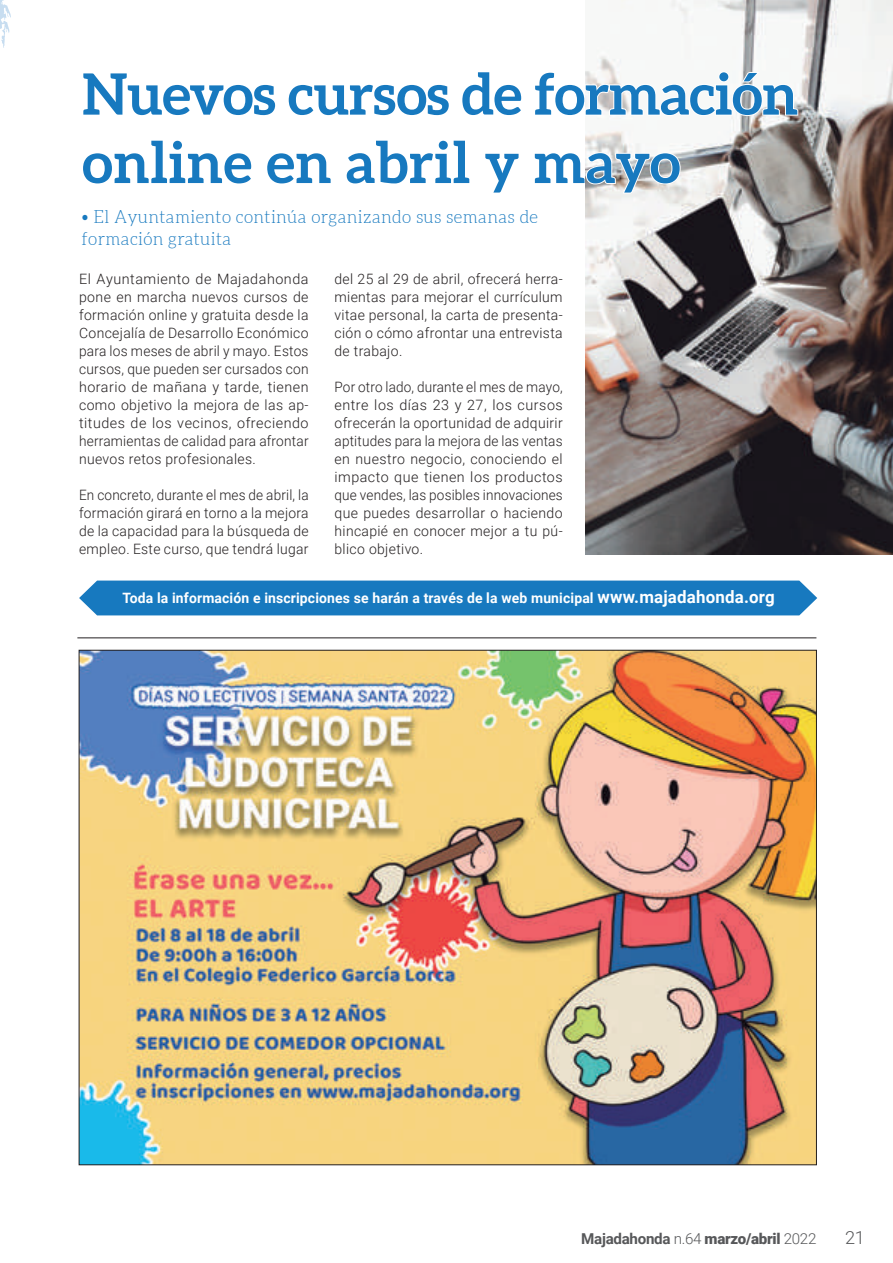
<style>
.page{position:relative;width:893px;height:1263px;background:#fff}
.page>*{position:absolute;margin:0;border:0;box-sizing:border-box;transform-origin:0 0}
.t1{font:700 57px/68.4px "Aleo";letter-spacing:-.01em;color:#1779bf}
.t2{font:300 18px/21.6px "Aleo";letter-spacing:.02em;color:#1779bf;scale:.95 1}
.t3{font:300 18px "Roboto";color:#57585a}
.t4{font:700 15px "Roboto";letter-spacing:-.02em;color:#57585a}
.t5{font:300 14.25px/18px "Roboto";letter-spacing:.025em;color:#231f20;text-align:justify}
.t6{font:300 14.25px/18px "Roboto";letter-spacing:.025em;color:#231f20;text-align:justify;scale:.95 1}
.t7{font:700 14.25px "Roboto";letter-spacing:.01em;color:#fff}
.s1{color:#fff}
.s2{font-size:17.25px}
.s3{font-weight:300}
.s4{font-weight:900}
</style>
<div class="page">
<img style="left:586px;top:0;width:307px;height:555px">
<svg style="left:0;top:0;width:11px;height:48px"></svg>
<div style="left:79px;top:580px;width:738px;height:35px;background:#1779bf"></div>
<img style="left:81px;top:652px;width:734px;height:511px">
<hr style="left:77px;top:637px;width:739px;height:1px;background:#231f20">
<h1 class="t1" style="left:82px;top:59px;width:718px">Nuevos cursos de fo<span class="s1">rmación </span>online en abril y m<span class="s1">ayo</span></h1>
<p class="t2" style="left:82px;top:206px;width:482px">• El Ayuntamiento continúa organizando sus semanas de formación gratuita</p>
<p class="t5" style="left:79px;top:269px;width:231px">El Ayuntamiento de Majadahonda pone en marcha nuevos cursos de formación online y gratuita desde la Concejalía de Desarrollo Económico para los meses de abril y mayo. Estos cursos, que pueden ser cursados con horario de mañana y tarde, tienen como objetivo la mejora de las ap&shy;titudes de los vecinos, ofreciendo herramientas de calidad para afrontar nuevos retos profesionales.</p>
<p class="t6" style="left:79px;top:485px;width:243px">En concreto, durante el mes de abril, la formación girará en torno a la mejora de la capacidad para la búsqueda de empleo. Este curso, que tendrá lugar</p>
<p class="t5" style="left:334px;top:269px;width:230px">del 25 al 29 de abril, ofrecerá herra&shy;mientas para mejorar el currículum vitae personal, la carta de presenta&shy;ción o cómo afrontar una entrevista de trabajo.</p>
<p class="t6" style="left:334px;top:377px;width:242px">Por otro lado, durante el mes de mayo, entre los días 23 y 27, los cursos ofrecerán la oportunidad de adquirir aptitudes para la mejora de las ventas en nuestro negocio, conociendo el impacto que tienen los productos que vendes, las posibles innovaciones que puedes desarrollar o haciendo hincapié en conocer mejor a tu pú&shy;blico objetivo.</p>
<p class="t7" style="left:122px;top:587px;width:654px">Toda la información e inscripciones se harán a través de la web municipal <span class="s2">www.majadahonda.org</span></p>
<p class="t4" style="left:581px;top:1228px;width:237px">Majadahonda <span class="s3">n.64</span> <span class="s4">marzo/abril</span> <span class="s3">2022</span></p>
<p class="t3" style="left:845px;top:1224px;width:21px">21</p>
</div>
